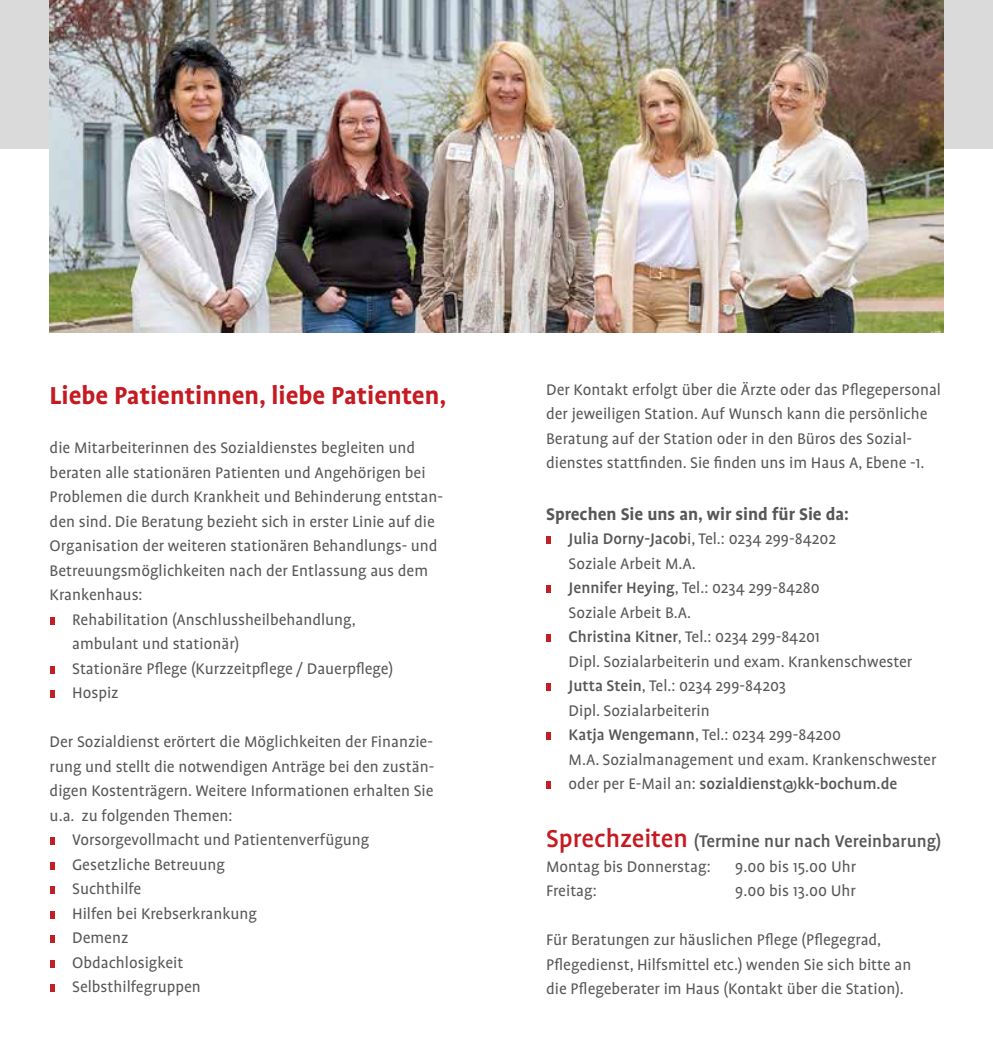
<style>
.page{position:relative;width:993px;height:1042px;background:#fff}
.page>*{position:absolute;margin:0;border:0;box-sizing:border-box;transform-origin:0 0}
.t1{font:700 28px "Profile OT";color:#c51a21}
.t2{font:500 19.25px "Profile OT";color:#575756}
.t3{font:700 19.25px "Profile OT";color:#575756}
.t4{font:17.5px/24.5px "Profile OT";color:#575756}
.s1{font-weight:500}
.s2{font-size:28px;color:#c51a21}
</style>
<div class="page">
<div style="left:0;top:0;width:992px;height:149px;background:#dadada"></div>
<svg style="left:50px;top:617px;width:5px;height:7px"></svg>
<svg style="left:50px;top:666px;width:5px;height:7px"></svg>
<svg style="left:50px;top:691px;width:5px;height:7px"></svg>
<svg style="left:50px;top:838px;width:5px;height:7px"></svg>
<svg style="left:50px;top:862px;width:5px;height:7px"></svg>
<svg style="left:50px;top:887px;width:5px;height:7px"></svg>
<svg style="left:50px;top:911px;width:5px;height:7px"></svg>
<svg style="left:50px;top:936px;width:5px;height:7px"></svg>
<svg style="left:50px;top:960px;width:5px;height:7px"></svg>
<svg style="left:50px;top:985px;width:5px;height:7px"></svg>
<div style="left:546px;top:536px;width:5px;height:8px;background:#c11f26"></div>
<div style="left:546px;top:585px;width:5px;height:8px;background:#c11f26"></div>
<div style="left:546px;top:634px;width:5px;height:8px;background:#c11f26"></div>
<div style="left:546px;top:683px;width:5px;height:8px;background:#c11f26"></div>
<div style="left:546px;top:732px;width:5px;height:8px;background:#c11f26"></div>
<div style="left:546px;top:781px;width:5px;height:8px;background:#c11f26"></div>
<img style="left:50px;top:0;width:893px;height:332px">
<h1 class="t1" style="left:50px;top:380px;width:398px">Liebe Patientinnen, liebe Patienten,</h1>
<p class="t4" style="left:50px;top:436px;width:367px">die Mitarbeiterinnen des Sozialdienstes begleiten und</p>
<p class="t4" style="left:50px;top:461px;width:377px">beraten alle stationären Patienten und Angehörigen bei</p>
<p class="t4" style="left:50px;top:485px;width:395px">Problemen die durch Krankheit und Behinderung entstan-</p>
<p class="t4" style="left:50px;top:510px;width:386px">den sind. Die Beratung bezieht sich in erster Linie auf die</p>
<p class="t4" style="left:50px;top:534px;width:389px">Organisation der weiteren stationären Behandlungs- und</p>
<p class="t4" style="left:50px;top:559px;width:380px">Betreuungsmöglichkeiten nach der Entlassung aus dem</p>
<p class="t4" style="left:50px;top:583px;width:94px">Krankenhaus:</p>
<p class="t4" style="left:72px;top:608px;width:285px">Rehabilitation (Anschlussheilbehandlung,</p>
<p class="t4" style="left:72px;top:632px;width:169px">ambulant und stationär)</p>
<p class="t4" style="left:72px;top:657px;width:322px">Stationäre Pflege (Kurzzeitpflege / Dauerpflege)</p>
<p class="t4" style="left:72px;top:681px;width:48px">Hospiz</p>
<p class="t4" style="left:50px;top:730px;width:385px">Der Sozialdienst erörtert die Möglichkeiten der Finanzie-</p>
<p class="t4" style="left:50px;top:755px;width:386px">rung und stellt die notwendigen Anträge bei den zustän-</p>
<p class="t4" style="left:50px;top:779px;width:385px">digen Kostenträgern. Weitere Informationen erhalten Sie</p>
<p class="t4" style="left:50px;top:804px;width:184px">u.a. zu folgenden Themen:</p>
<p class="t4" style="left:72px;top:828px;width:299px">Vorsorgevollmacht und Patientenverfügung</p>
<p class="t4" style="left:72px;top:853px;width:154px">Gesetzliche Betreuung</p>
<p class="t4" style="left:72px;top:877px;width:71px">Suchthilfe</p>
<p class="t4" style="left:72px;top:902px;width:186px">Hilfen bei Krebserkrankung</p>
<p class="t4" style="left:72px;top:926px;width:58px">Demenz</p>
<p class="t4" style="left:72px;top:951px;width:113px">Obdachlosigkeit</p>
<p class="t4" style="left:72px;top:975px;width:130px">Selbsthilfegruppen</p>
<p class="t4" style="left:546px;top:378px;width:396px">Der Kontakt erfolgt über die Ärzte oder das Pflegepersonal der jeweiligen Station. Auf Wunsch kann die persönliche Beratung auf der Station oder in den Büros des Sozial&shy;dienstes stattfinden. Sie finden uns im Haus A, Ebene -1.</p>
<p class="t3" style="left:546px;top:503px;width:304px">Sprechen Sie uns an, wir sind für Sie da:</p>
<p class="t4" style="left:568px;top:527px;width:369px"><span class="s1">Julia Dorny-Jacob</span>i, Tel.: 0234 299-84202<br>Soziale Arbeit M.A.<br><span class="s1">Jennifer Heying</span>, Tel.: 0234 299-84280<br>Soziale Arbeit B.A.<br><span class="s1">Christina Kitner</span>, Tel.: 0234 299-84201<br>Dipl. Sozialarbeiterin und exam. Krankenschwester <span class="s1">Jutta Stein</span>, Tel.: 0234 299-84203<br>Dipl. Sozialarbeiterin<br><span class="s1">Katja Wengemann</span>, Tel.: 0234 299-84200<br>M.A. Sozialmanagement und exam. Krankenschwester oder per E-Mail an: <span class="s1">sozialdienst@kk-bochum.de</span></p>
<p class="t2" style="left:546px;top:831px;width:396px"><span class="s2">Sprechzeiten</span> (Termine nur nach Vereinbarung)</p>
<p class="t4" style="left:546px;top:855px;width:166px">Montag bis Donnerstag:</p>
<p class="t4" style="left:735px;top:855px;width:122px">9.00 bis 15.00 Uhr</p>
<p class="t4" style="left:546px;top:879px;width:52px">Freitag:</p>
<p class="t4" style="left:735px;top:879px;width:122px">9.00 bis 13.00 Uhr</p>
<p class="t4" style="left:546px;top:928px;width:366px">Für Beratungen zur häuslichen Pflege (Pflegegrad,<br>Pflegedienst, Hilfsmittel etc.) wenden Sie sich bitte an die Pflegeberater im Haus (Kontakt über die Station).</p>
</div>
